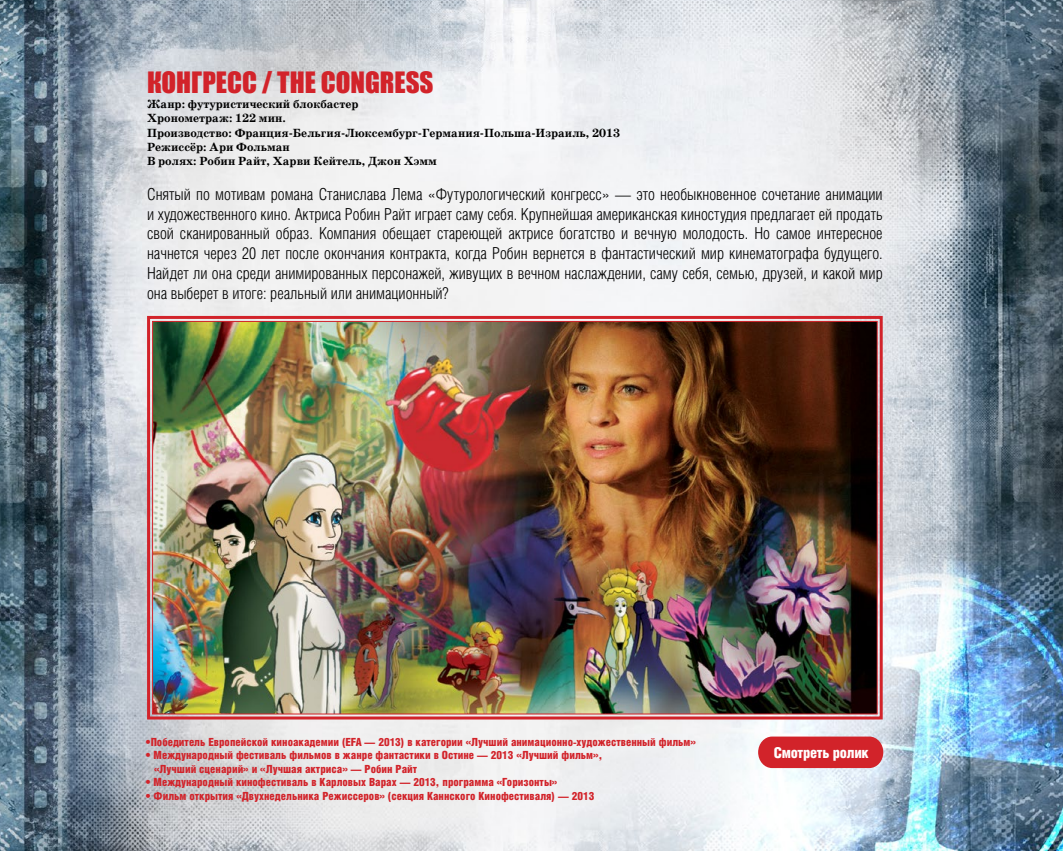
<style>
.page{position:relative;width:1063px;height:851px;background:#fff}
.page>*{position:absolute;margin:0;border:0;box-sizing:border-box;transform-origin:0 0}
.t1{font:27px "Impact";color:#d2232a}
.t2{font:16.5px/19.8px "Helios Cond Light C";color:#000;text-align:justify}
.t3{font:15px "Helios Cond Black C";letter-spacing:-.02em;color:#fff}
.t4{font:700 12px/14.4px "School Book C";color:#000}
.t5{font:11.25px/13.5px "Helios Cond Black C";color:#d2232a}
</style>
<div class="page">
<img style="left:0;top:0;width:1063px;height:850px">
<svg style="left:758px;top:736px;width:125px;height:32px;background:#d33037"></svg>
<svg style="left:146px;top:314px;width:738px;height:407px;background:#db858a"></svg>
<img style="left:152px;top:320px;width:726px;height:395px">
<h1 class="t1" style="left:147px;top:62px;width:288px">КОНГРЕСС / THE СONGRESS</h1>
<p class="t4" style="left:147px;top:97px;width:474px">Жанр: футуристический блокбастер<br>Хронометраж: 122 мин.<br>Производство: Франция-Бельгия-Люксембург-Германия-Польша-Израиль, 2013<br>Режиcсёр: Ари Фольман<br>В ролях: Робин Райт, Харви Кейтель, Джон Хэмм</p>
<p class="t2" style="left:147px;top:184px;width:737px">Снятый по мотивам романа Станислава Лема «Футурологический конгресс» — это необыкновенное сочетание анимации и художественного кино. Актриса Робин Райт играет саму себя. Крупнейшая американская киностудия предлагает ей продать свой сканированный образ. Компания обещает стареющей актрисе богатство и вечную молодость. Но самое интересное начнется через 20 лет после окончания контракта, когда Робин вернется в фантастический мир кинематографа будущего.<br>Найдет ли она среди анимированных персонажей, живущих в вечном наслаждении, саму себя, семью, друзей, и какой мир она выберет в итоге: реальный или анимационный?</p>
<p class="t5" style="left:146px;top:734px;width:552px">•Победитель Европейской киноакадемии (EFA — 2013) в категории «Лучший анимационно-художественный фильм»</p>
<p class="t5" style="left:154px;top:748px;width:450px;text-indent:-8px">• Международный фестиваль фильмов в жанре фантастики в Остине — 2013 «Лучший фильм», «Лучший сценарий» и «Лучшая актриса» — Робин Райт</p>
<p class="t5" style="left:146px;top:775px;width:413px">• Международный кинофестиваль в Карловых Варах — 2013, программа «Горизонты»</p>
<p class="t5" style="left:146px;top:788px;width:450px">• Фильм открытия «Двухнедельника Режиссеров» (секция Каннского Кинофестиваля) — 2013</p>
<p class="t3" style="left:774px;top:744px;width:97px">Смотреть ролик</p>
</div>
